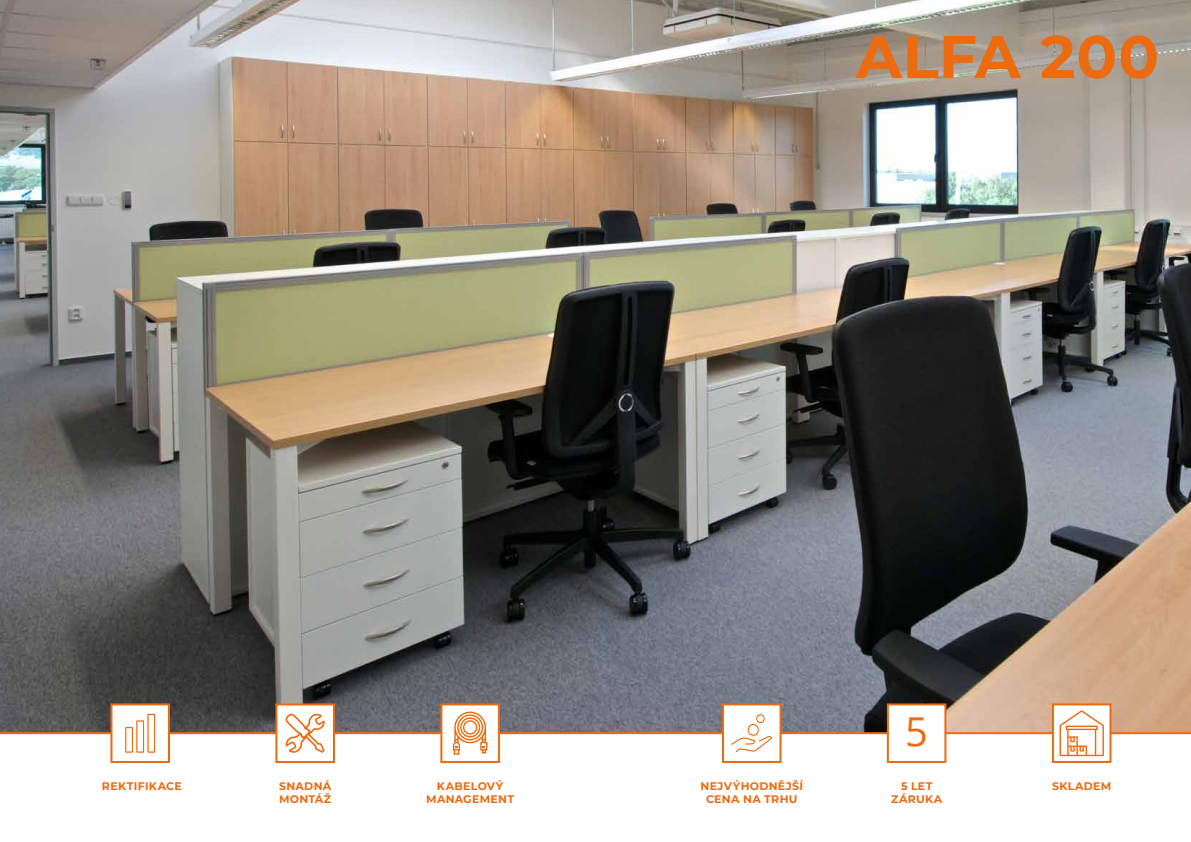
<style>
.page{position:relative;width:1191px;height:842px;background:#fff}
.page>*{position:absolute;margin:0;border:0;box-sizing:border-box;transform-origin:0 0}
.t1{font:700 60px "Montserrat";letter-spacing:.01em;color:#ed6b10}
.t2{font:39.8px "Open Sans";color:#ed6b10}
.t3{font:700 11px/13.2px "Montserrat";letter-spacing:.025em;color:#ed6b10;text-align:center}
</style>
<div class="page">
<img style="left:0;top:0;width:1191px;height:732px">
<hr style="left:0;top:732px;width:1191px;height:2px;background:#ed6b13">
<div style="left:276px;top:704px;width:58px;height:58px;background:#fff"></div>
<svg style="left:286px;top:713px;width:39px;height:40px"></svg>
<div style="left:275px;top:703px;width:60px;height:60px;border:2px solid #ed6b10"></div>
<div style="left:722px;top:703px;width:59px;height:60px;background:#fff;border:2px solid #ed6b10"></div>
<svg style="left:730px;top:713px;width:43px;height:40px"></svg>
<div style="left:1053px;top:704px;width:57px;height:58px;background:#fff"></div>
<svg style="left:1059px;top:710px;width:45px;height:46px"></svg>
<div style="left:1052px;top:703px;width:59px;height:60px;border:2px solid #ed6b10"></div>
<div style="left:441px;top:704px;width:58px;height:58px;background:#fff"></div>
<svg style="left:453px;top:711px;width:34px;height:44px"></svg>
<div style="left:440px;top:703px;width:60px;height:60px;border:2px solid #ed6b10"></div>
<div style="left:111px;top:704px;width:58px;height:58px;background:#fff"></div>
<svg style="left:124px;top:713px;width:32px;height:40px"></svg>
<div style="left:110px;top:703px;width:60px;height:60px;border:2px solid #ed6b10"></div>
<div style="left:887px;top:703px;width:59px;height:60px;background:#fff;border:2px solid #ed6b10"></div>
<h1 class="t1" style="left:856px;top:14px;width:304px">ALFA 200</h1>
<h2 class="t2" style="left:905px;top:704px;width:24px">5</h2>
<p class="t3" style="left:279px;top:779px;width:54px;text-align:left">SNADNÁ<br>MONTÁŽ</p>
<p class="t3" style="left:700px;top:779px;width:104px">NEJVÝHODNĚJŠÍ<br>CENA NA TRHU</p>
<p class="t3" style="left:437px;top:779px;width:68px">KABELOVÝ</p>
<p class="t3" style="left:1052px;top:779px;width:61px">SKLADEM</p>
<p class="t3" style="left:426px;top:792px;width:89px">MANAGEMENT</p>
<p class="t3" style="left:102px;top:779px;width:81px">REKTIFIKACE</p>
<p class="t3" style="left:891px;top:779px;width:53px">5 LET<br>ZÁRUKA</p>
</div>
